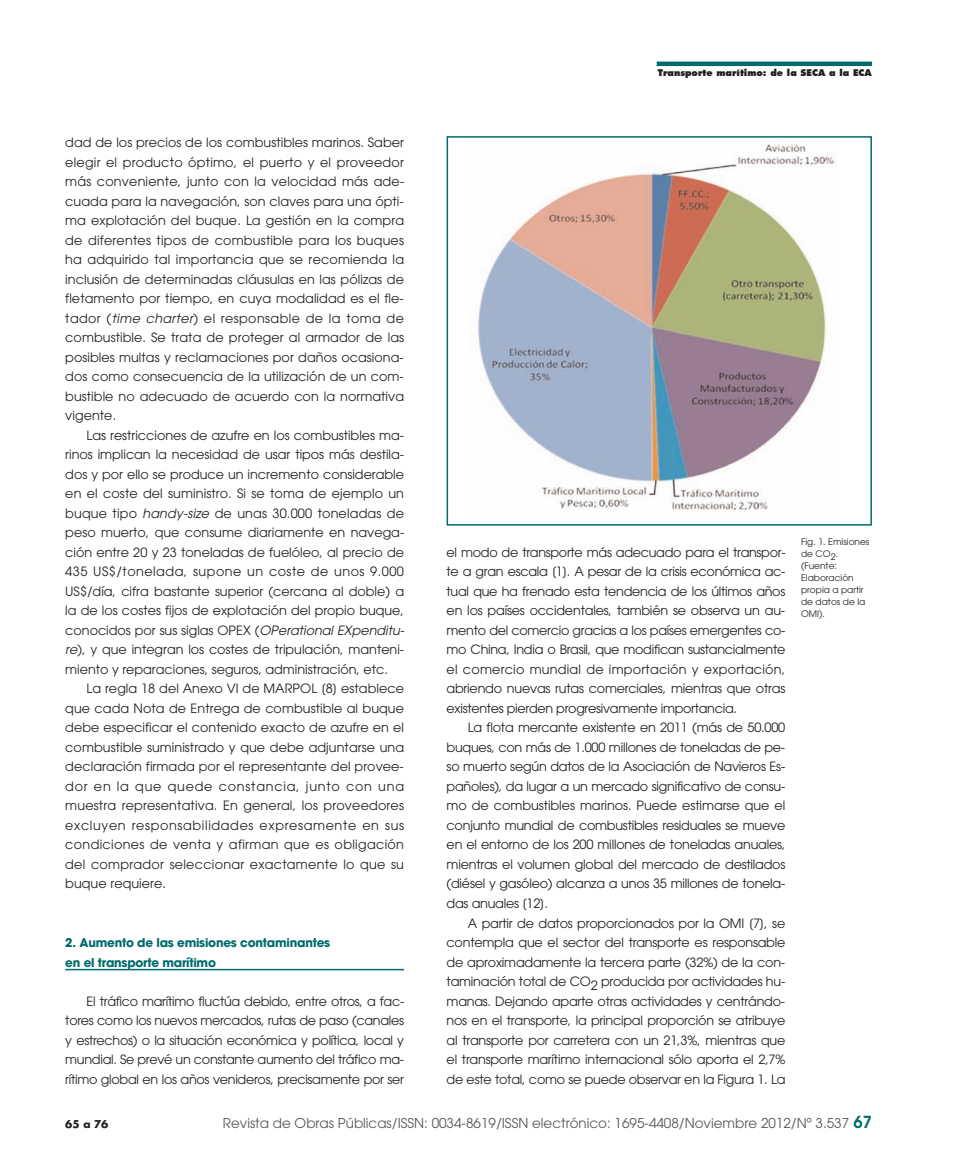
<style>
.page{position:relative;width:957px;height:1170px;background:#fff}
.page>*{position:absolute;margin:0;border:0;box-sizing:border-box;transform-origin:0 0}
.t1{font:13.5px "Avant Garde";color:#57585a}
.t2{font:12.75px/19.5px "Avant Garde";letter-spacing:-.015em;color:#231f20;text-align:justify}
.t3{font:700 12px/19.5px "Avant Garde";letter-spacing:-.02em;color:#006b6e}
.t4{font:700 10.5px "Futura";color:#231f20}
.t5{font:9px/12px "Avant Garde";color:#231f20}
.t6{font:800 9px "Futura";color:#231f20}
.s1{font-style:italic}
.s2{font-weight:600;font-size:16.5px;color:#006b6e}
</style>
<div class="page">
<hr style="left:65px;top:968px;width:339px;height:2px;background:#006b6e">
<hr style="left:656px;top:62px;width:216px;height:4px;background:#006b6e">
<img style="left:477px;top:142px;width:357px;height:369px">
<div style="left:446px;top:136px;width:426px;height:389px;border:2px solid #006b6e"></div>
<p class="t2" style="left:65px;top:134px;width:340px">dad de los precios de los combustibles marinos. Saber elegir el producto óptimo, el puerto y el proveedor más conveniente, junto con la velocidad más ade&shy;cuada para la navegación, son claves para una ópti&shy;ma explotación del buque. La gestión en la compra de diferentes tipos de combustible para los buques ha adquirido tal importancia que se recomienda la inclusión de determinadas cláusulas en las pólizas de fletamento por tiempo, en cuya modalidad es el fle&shy;tador (<span class="s1">time charter</span>) el responsable de la toma de combustible. Se trata de proteger al armador de las posibles multas y reclamaciones por daños ocasiona&shy;dos como consecuencia de la utilización de un com&shy;bustible no adecuado de acuerdo con la normativa vigente.</p>
<p class="t2" style="left:65px;top:426px;width:341px;text-indent:21px">Las restricciones de azufre en los combustibles ma&shy;rinos implican la necesidad de usar tipos más destila&shy;dos y por ello se produce un incremento considerable en el coste del suministro. Si se toma de ejemplo un buque tipo <span class="s1">handy-size</span> de unas 30.000 toneladas de peso muerto, que consume diariamente en navega&shy;ción entre 20 y 23 toneladas de fuelóleo, al precio de 435 US$/tonelada, supone un coste de unos 9.000<br>US$/día, cifra bastante superior (cercana al doble) a la de los costes fijos de explotación del propio buque, conocidos por sus siglas OPEX (<span class="s1">OPerational EXpenditu&shy;re</span>), y que integran los costes de tripulación, manteni&shy;miento y reparaciones, seguros, administración, etc.</p>
<p class="t2" style="left:65px;top:680px;width:340px;text-indent:21px">La regla 18 del Anexo VI de MARPOL [8] establece que cada Nota de Entrega de combustible al buque debe especificar el contenido exacto de azufre en el combustible suministrado y que debe adjuntarse una declaración firmada por el representante del provee&shy;dor en la que quede constancia, junto con una muestra representativa. En general, los proveedores excluyen responsabilidades expresamente en sus condiciones de venta y afirman que es obligación del comprador seleccionar exactamente lo que su buque requiere.</p>
<p class="t3" style="left:65px;top:934px;width:266px">2. Aumento de las emisiones contaminantes en el transporte marítimo</p>
<p class="t2" style="left:65px;top:992px;width:340px;text-indent:21px">El tráfico marítimo fluctúa debido, entre otros, a fac&shy;tores como los nuevos mercados, rutas de paso (canales y estrechos) o la situación económica y política, local y mundial. Se prevé un constante aumento del tráfico ma&shy;rítimo global en los años venideros, precisamente por ser</p>
<p class="t6" style="left:658px;top:69px;width:216px">Transporte marítimo: de la SECA a la ECA</p>
<p class="t2" style="left:446px;top:543px;width:340px">el modo de transporte más adecuado para el transpor&shy;te a gran escala [1]. A pesar de la crisis económica ac&shy;tual que ha frenado esta tendencia de los últimos años en los países occidentales, también se observa un au&shy;mento del comercio gracias a los países emergentes co&shy;mo China, India o Brasil, que modifican sustancialmente el comercio mundial de importación y exportación, abriendo nuevas rutas comerciales, mientras que otras existentes pierden progresivamente importancia.</p>
<p class="t2" style="left:446px;top:719px;width:340px;text-indent:21px">La flota mercante existente en 2011 (más de 50.000 buques, con más de 1.000 millones de toneladas de pe&shy;so muerto según datos de la Asociación de Navieros Es&shy;pañoles), da lugar a un mercado significativo de consu&shy;mo de combustibles marinos. Puede estimarse que el conjunto mundial de combustibles residuales se mueve en el entorno de los 200 millones de toneladas anuales, mientras el volumen global del mercado de destilados (diésel y gasóleo) alcanza a unos 35 millones de tonela&shy;das anuales [12].</p>
<p class="t2" style="left:446px;top:914px;width:340px;text-indent:21px">A partir de datos proporcionados por la OMI [7], se contempla que el sector del transporte es responsable de aproximadamente la tercera parte (32%) de la con&shy;taminación total de CO2 producida por actividades hu&shy;manas. Dejando aparte otras actividades y centrándo&shy;nos en el transporte, la principal proporción se atribuye al transporte por carretera con un 21,3%, mientras que el transporte marítimo internacional sólo aporta el 2,7% de este total, como se puede observar en la Figura 1. La</p>
<p class="t5" style="left:801px;top:536px;width:70px">Fig. 1. Emisiones de CO2. (Fuente:<br>Elaboración propia a partir de datos de la<br>OMI).</p>
<p class="t4" style="left:65px;top:1118px;width:45px">65 a 76</p>
<p class="t1" style="left:223px;top:1117px;width:650px">Revista de Obras Públicas/ISSN: 0034-8619/ISSN electrónico: 1695-4408/Noviembre 2012/Nº 3.537 <span class="s2">67</span></p>
</div>
